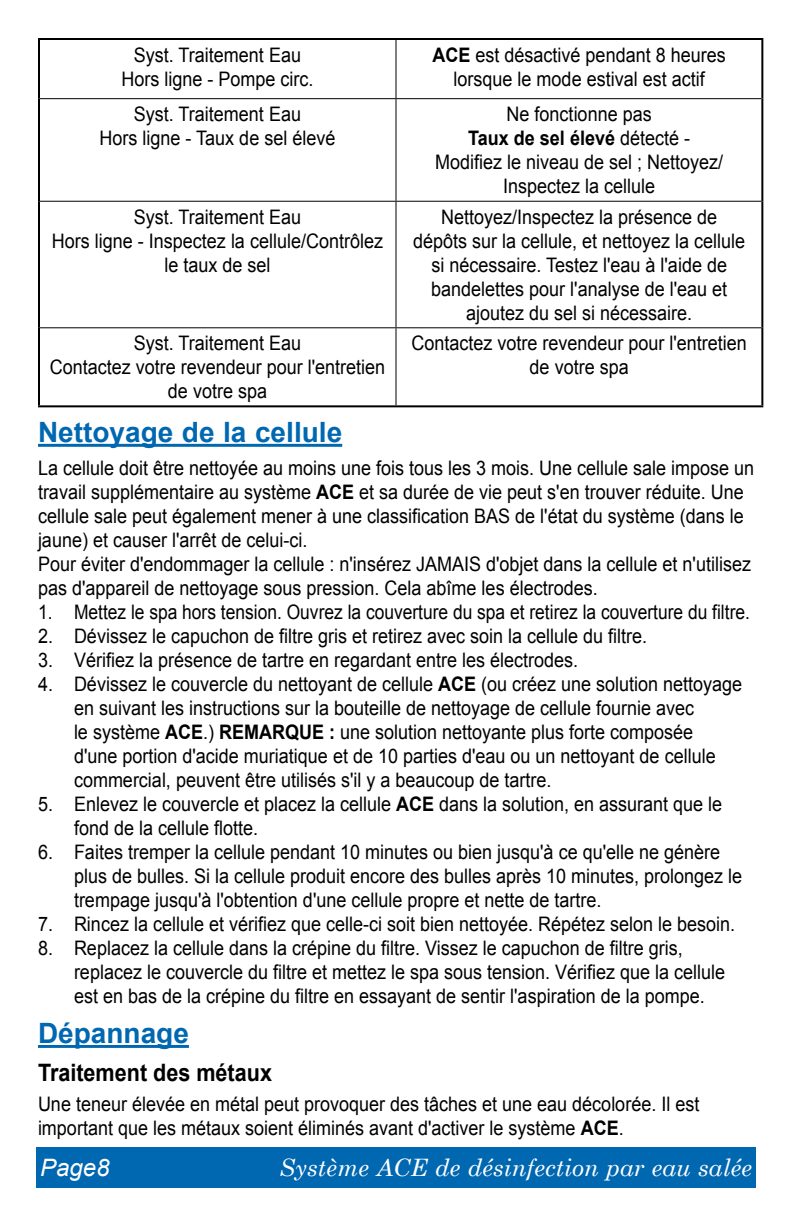
<style>
.page{position:relative;width:792px;height:1224px;background:#fff}
.page>*{position:absolute;margin:0;border:0;box-sizing:border-box;transform-origin:0 0}
.t1{font:700 28px "Arial";color:#0067b1}
.t2{font:italic 24px "Century Schoolbook";color:#fff}
.t3{font:700 24px "Arial";color:#000;scale:.9 1}
.t4{font:italic 24px "Arial";color:#fff}
.t5{font:20px/24px "Arial";color:#000;text-align:center;scale:.9 1}
.t6{font:20px "Arial";color:#000;scale:.87 1}
.s1{font-weight:700}
</style>
<div class="page">
<div style="left:36px;top:1147px;width:720px;height:41px;background:#0067b1"></div>
<hr style="left:38px;top:444px;width:304px;height:3px;background:#0067b1">
<hr style="left:38px;top:1045px;width:151px;height:3px;background:#0067b1">
<hr style="left:38px;top:40px;width:2px;height:59px;background:#000">
<hr style="left:761px;top:40px;width:2px;height:59px;background:#000">
<hr style="left:38px;top:99px;width:2px;height:102px;background:#000">
<hr style="left:761px;top:99px;width:2px;height:102px;background:#000">
<hr style="left:38px;top:201px;width:2px;height:127px;background:#000">
<hr style="left:761px;top:201px;width:2px;height:127px;background:#000">
<hr style="left:38px;top:328px;width:2px;height:77px;background:#000">
<hr style="left:761px;top:328px;width:2px;height:77px;background:#000">
<hr style="left:38px;top:405px;width:358px;height:2px;background:#000">
<hr style="left:396px;top:405px;width:367px;height:2px;background:#000">
<hr style="left:396px;top:40px;width:1px;height:58px;background:#000">
<hr style="left:40px;top:98px;width:356px;height:1px;background:#000">
<hr style="left:396px;top:98px;width:365px;height:1px;background:#000">
<hr style="left:396px;top:99px;width:1px;height:102px;background:#000">
<hr style="left:40px;top:201px;width:356px;height:1px;background:#000">
<hr style="left:396px;top:201px;width:365px;height:1px;background:#000">
<hr style="left:396px;top:202px;width:1px;height:125px;background:#000">
<hr style="left:40px;top:327px;width:356px;height:1px;background:#000">
<hr style="left:396px;top:327px;width:365px;height:1px;background:#000">
<hr style="left:396px;top:328px;width:1px;height:77px;background:#000">
<hr style="left:38px;top:38px;width:358px;height:2px;background:#000">
<hr style="left:396px;top:38px;width:367px;height:2px;background:#000">
<p class="t5" style="left:121px;top:43px;width:215px">Syst. Traitement Eau<br>Hors ligne - Pompe circ.</p>
<p class="t5" style="left:433px;top:43px;width:327px"><span class="s1">ACE</span> est désactivé pendant 8 heures lorsque le mode estival est actif</p>
<p class="t5" style="left:100px;top:102px;width:263px">Syst. Traitement Eau<br>Hors ligne - Taux de sel élevé</p>
<p class="t5" style="left:435px;top:102px;width:322px">Ne fonctionne pas<br><span class="s1">Taux de sel élevé</span> détecté -<br>Modifiez le niveau de sel ; Nettoyez/<br>Inspectez la cellule</p>
<p class="t5" style="left:52px;top:205px;width:369px">Syst. Traitement Eau<br>Hors ligne - Inspectez la cellule/Contrôlez le taux de sel</p>
<p class="t5" style="left:413px;top:205px;width:371px">Nettoyez/Inspectez la présence de dépôts sur la cellule, et nettoyez la cellule si nécessaire. Testez l'eau à l'aide de bandelettes pour l'analyse de l'eau et ajoutez du sel si nécessaire.</p>
<p class="t5" style="left:50px;top:332px;width:374px">Syst. Traitement Eau<br>Contactez votre revendeur pour l'entretien de votre spa</p>
<p class="t5" style="left:411px;top:332px;width:374px">Contactez votre revendeur pour l'entretien de votre spa</p>
<h1 class="t1" style="left:38px;top:414px;width:306px">Nettoyage de la cellule</h1>
<p class="t5" style="left:38px;top:457px;width:797px;text-align:left">La cellule doit être nettoyée au moins une fois tous les 3 mois. Une cellule sale impose un travail supplémentaire au système <span class="s1">ACE</span> et sa durée de vie peut s'en trouver réduite. Une cellule sale peut également mener à une classification BAS de l'état du système (dans le jaune) et causer l'arrêt de celui-ci.<br>Pour éviter d'endommager la cellule : n'insérez JAMAIS d'objet dans la cellule et n'utilisez pas d'appareil de nettoyage sous pression. Cela abîme les électrodes.</p>
<p class="t6" style="left:38px;top:599px;width:820px">1. Mettez le spa hors tension. Ouvrez la couverture du spa et retirez la couverture du filtre.</p>
<p class="t5" style="left:38px;top:625px;width:678px">2. Dévissez le capuchon de filtre gris et retirez avec soin la cellule du filtre.</p>
<p class="t5" style="left:38px;top:649px;width:602px">3. Vérifiez la présence de tartre en regardant entre les électrodes.</p>
<p class="t5" style="left:74px;top:673px;width:744px;text-align:left;text-indent:-36px">4. Dévissez le couvercle du nettoyant de cellule <span class="s1">ACE</span> (ou créez une solution nettoyage en suivant les instructions sur la bouteille de nettoyage de cellule fournie avec<br>le système <span class="s1">ACE</span>.) <span class="s1">REMARQUE :</span> une solution nettoyante plus forte composée<br>d'une portion d'acide muriatique et de 10 parties d'eau ou un nettoyant de cellule commercial, peuvent être utilisés s'il y a beaucoup de tartre.</p>
<p class="t5" style="left:74px;top:793px;width:722px;text-align:left;text-indent:-36px">5. Enlevez le couvercle et placez la cellule <span class="s1">ACE</span> dans la solution, en assurant que le fond de la cellule flotte.</p>
<p class="t5" style="left:74px;top:841px;width:744px;text-align:left;text-indent:-36px">6. Faites tremper la cellule pendant 10 minutes ou bien jusqu'à ce qu'elle ne génère plus de bulles. Si la cellule produit encore des bulles après 10 minutes, prolongez le trempage jusqu'à l'obtention d'une cellule propre et nette de tartre.</p>
<p class="t5" style="left:38px;top:913px;width:776px">7. Rincez la cellule et vérifiez que celle-ci soit bien nettoyée. Répétez selon le besoin.</p>
<p class="t5" style="left:74px;top:937px;width:725px;text-align:left;text-indent:-36px">8. Replacez la cellule dans la crépine du filtre. Vissez le capuchon de filtre gris, replacez le couvercle du filtre et mettez le spa sous tension. Vérifiez que la cellule est en bas de la crépine du filtre en essayant de sentir l'aspiration de la pompe.</p>
<h1 class="t1" style="left:38px;top:1015px;width:152px">Dépannage</h1>
<p class="t3" style="left:38px;top:1057px;width:262px">Traitement des métaux</p>
<p class="t5" style="left:38px;top:1093px;width:736px;text-align:left">Une teneur élevée en métal peut provoquer des tâches et une eau décolorée. Il est important que les métaux soient éliminés avant d'activer le système <span class="s1">ACE</span>.</p>
<p class="t4" style="left:40px;top:1152px;width:71px">Page8</p>
<p class="t2" style="left:279px;top:1149px;width:474px">Système ACE de désinfection par eau salée</p>
</div>
